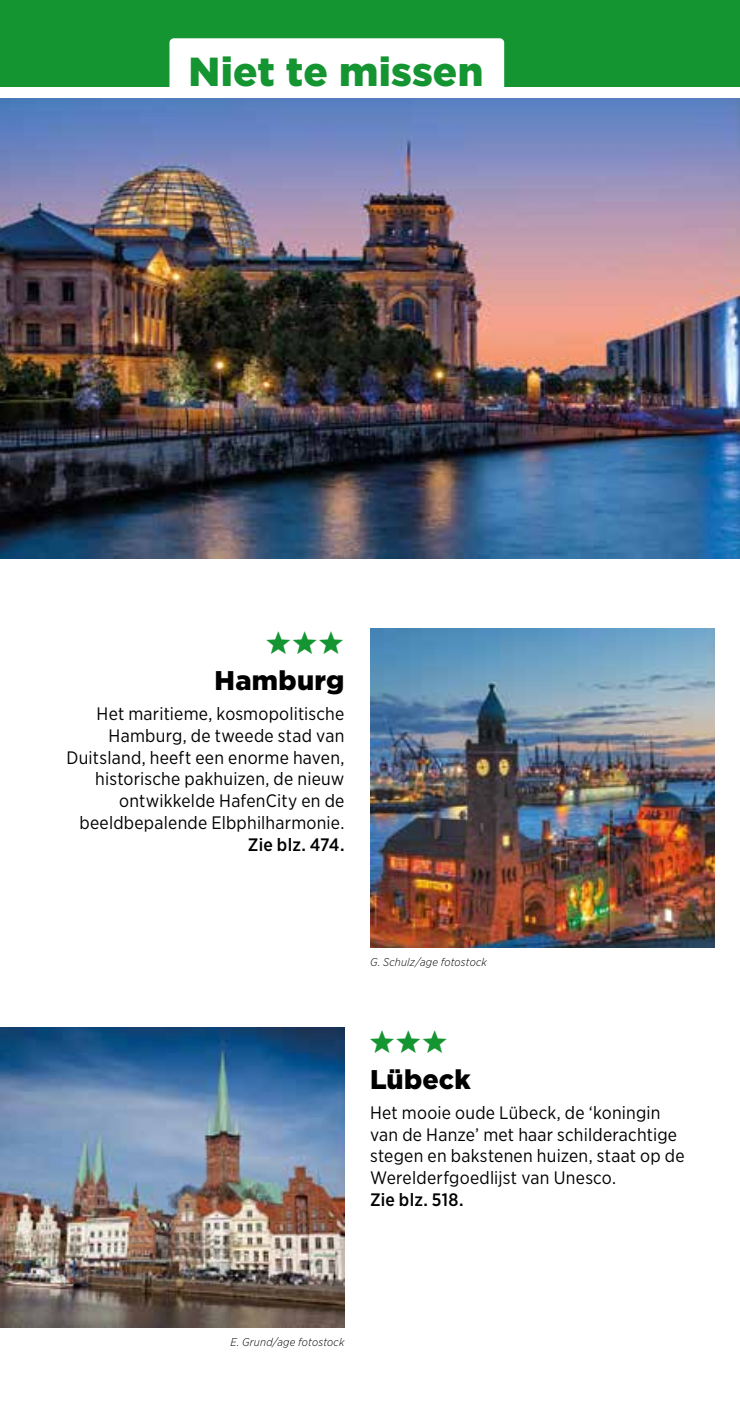
<style>
.page{position:relative;width:740px;height:1404px;background:#fff}
.page>*{position:absolute;margin:0;border:0;box-sizing:border-box;transform-origin:0 0}
.t1{font:900 40.5px "Gotham";letter-spacing:.005em;color:#159432}
.t2{font:38.25px "Michelin";letter-spacing:.03em;color:#159432}
.t3{font:900 27px "Gotham";letter-spacing:.01em;color:#000}
.t4{font:18px/21.8px "Gotham Narrow";letter-spacing:.015em;color:#000}
.t5{font:500 18px "Gotham Narrow";letter-spacing:.01em;color:#000}
.t6{font:italic 300 11.25px "Gotham Narrow";letter-spacing:.02em;color:#000}
</style>
<div class="page">
<div style="left:0;top:0;width:740px;height:86px;background:#159432"></div>
<div style="left:169px;top:38px;width:335px;height:49px;background:#fff"></div>
<img style="left:0;top:99px;width:740px;height:459px">
<img style="left:370px;top:628px;width:344px;height:319px">
<img style="left:0;top:1027px;width:344px;height:300px">
<h1 class="t1" style="left:189px;top:44px;width:296px">Niet te missen</h1>
<h2 class="t2" style="left:266px;top:617px;width:80px">aaa</h2>
<h3 class="t3" style="left:215px;top:662px;width:131px">Hamburg</h3>
<p class="t4" style="left:66px;top:702px;width:280px;text-align:right">Het maritieme, kosmopolitische<br>Hamburg, de tweede stad van<br>Duitsland, heeft een enorme haven, historische pakhuizen, de nieuw ontwikkelde HafenCity en de beeldbepalende Elbphilharmonie.</p>
<p class="t5" style="left:248px;top:833px;width:98px">Zie blz. 474.</p>
<p class="t6" style="left:370px;top:955px;width:118px">G. Schulz/age fotostock</p>
<h2 class="t2" style="left:370px;top:1016px;width:80px">aaa</h2>
<h3 class="t3" style="left:370px;top:1060px;width:102px">Lübeck</h3>
<p class="t4" style="left:370px;top:1101px;width:316px">Het mooie oude Lübeck, de ‘koningin van de Hanze’ met haar schilderachtige stegen en bakstenen huizen, staat op de Werelderfgoedlijst van Unesco.</p>
<p class="t5" style="left:370px;top:1188px;width:95px">Zie blz. 518.</p>
<p class="t6" style="left:230px;top:1334px;width:116px">E. Grund/age fotostock</p>
</div>
